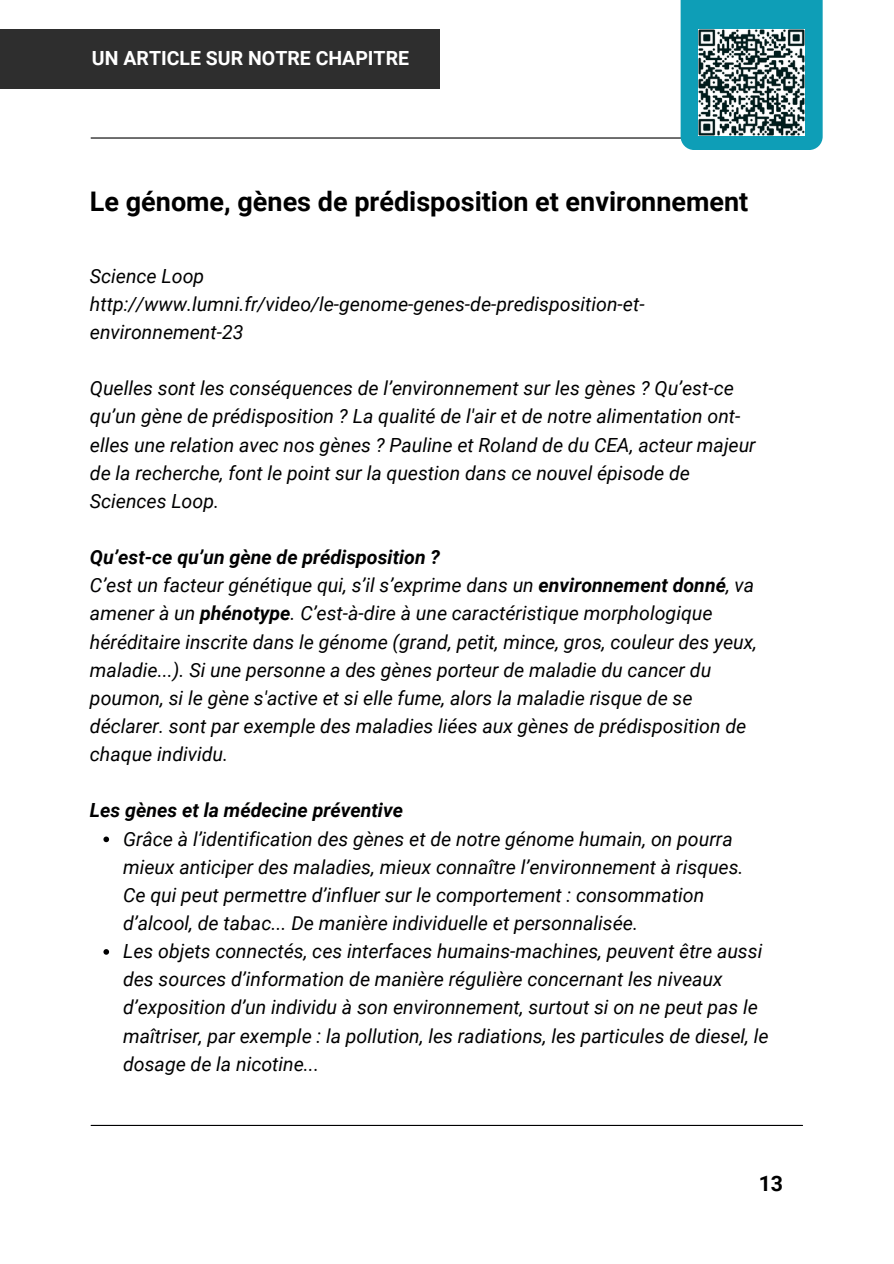
<style>
.page{position:relative;width:894px;height:1264px;background:#fff}
.page>*{position:absolute;margin:0;border:0;box-sizing:border-box;transform-origin:0 0}
.t1{font:700 27px "Roboto";color:#000}
.t2{font:700 21.3px "Roboto";color:#000}
.t3{font:italic 19.5px/28.2px "Roboto";color:#000001}
.t4{font:italic 700 19.5px "Roboto";color:#000001}
.t5{font:700 19.5px "Roboto";color:#fff}
.s1{font-weight:700}
</style>
<div class="page">
<div style="left:0;top:30px;width:440px;height:59px;background:#2e2e2e"></div>
<hr style="left:91px;top:137px;width:711px;height:2px;background:#000001">
<hr style="left:91px;top:1124px;width:711px;height:1px;background:#000001">
<svg style="left:103px;top:836px;width:6px;height:6px"></svg>
<svg style="left:103px;top:949px;width:6px;height:5px"></svg>
<svg style="left:680px;top:0;width:142px;height:150px;background:#1ba2b9"></svg>
<img style="left:698px;top:30px;width:106px;height:105px">
<h2 class="t5" style="left:92px;top:46px;width:318px">UN ARTICLE SUR NOTRE CHAPITRE</h2>
<p class="t1" style="left:90px;top:186px;width:659px">Le génome, gènes de prédisposition et environnement</p>
<p class="t3" style="left:90px;top:262px;width:116px">Science Loop</p>
<h1 class="t3" style="left:90px;top:290px;width:556px">http://www.lumni.fr/video/le-genome-genes-de-predisposition-et&shy;environnement-23</h1>
<p class="t3" style="left:90px;top:374px;width:667px">Quelles sont les conséquences de l’environnement sur les gènes ? Qu’est-ce qu’un gène de prédisposition ? La qualité de l'air et de notre alimentation ont&shy;elles une relation avec nos gènes ? Pauline et Roland de du CEA, acteur majeur de la recherche, font le point sur la question dans ce nouvel épisode de Sciences Loop.</p>
<p class="t4" style="left:90px;top:546px;width:351px">Qu’est-ce qu’un gène de prédisposition ?</p>
<p class="t3" style="left:90px;top:571px;width:668px">C’est un facteur génétique qui, s’il s’exprime dans un <span class="s1">environnement donné</span>, va amener à un <span class="s1">phénotype</span>. C’est-à-dire à une caractéristique morphologique héréditaire inscrite dans le génome (grand, petit, mince, gros, couleur des yeux, maladie...). Si une personne a des gènes porteur de maladie du cancer du poumon, si le gène s'active et si elle fume, alors la maladie risque de se déclarer. sont par exemple des maladies liées aux gènes de prédisposition de chaque individu.</p>
<p class="t4" style="left:90px;top:799px;width:314px">Les gènes et la médecine préventive</p>
<p class="t3" style="left:123px;top:824px;width:621px">Grâce à l’identification des gènes et de notre génome humain, on pourra mieux anticiper des maladies, mieux connaître l’environnement à risques.<br>Ce qui peut permettre d’influer sur le comportement : consommation d’alcool, de tabac... De manière individuelle et personnalisée.</p>
<h3 class="t3" style="left:123px;top:937px;width:647px">Les objets connectés, ces interfaces humains-machines, peuvent être aussi des sources d’information de manière régulière concernant les niveaux d’exposition d’un individu à son environnement, surtout si on ne peut pas le maîtriser, par exemple : la pollution, les radiations, les particules de diesel, le dosage de la nicotine...</h3>
<p class="t2" style="left:758px;top:1171px;width:26px">13</p>
</div>
